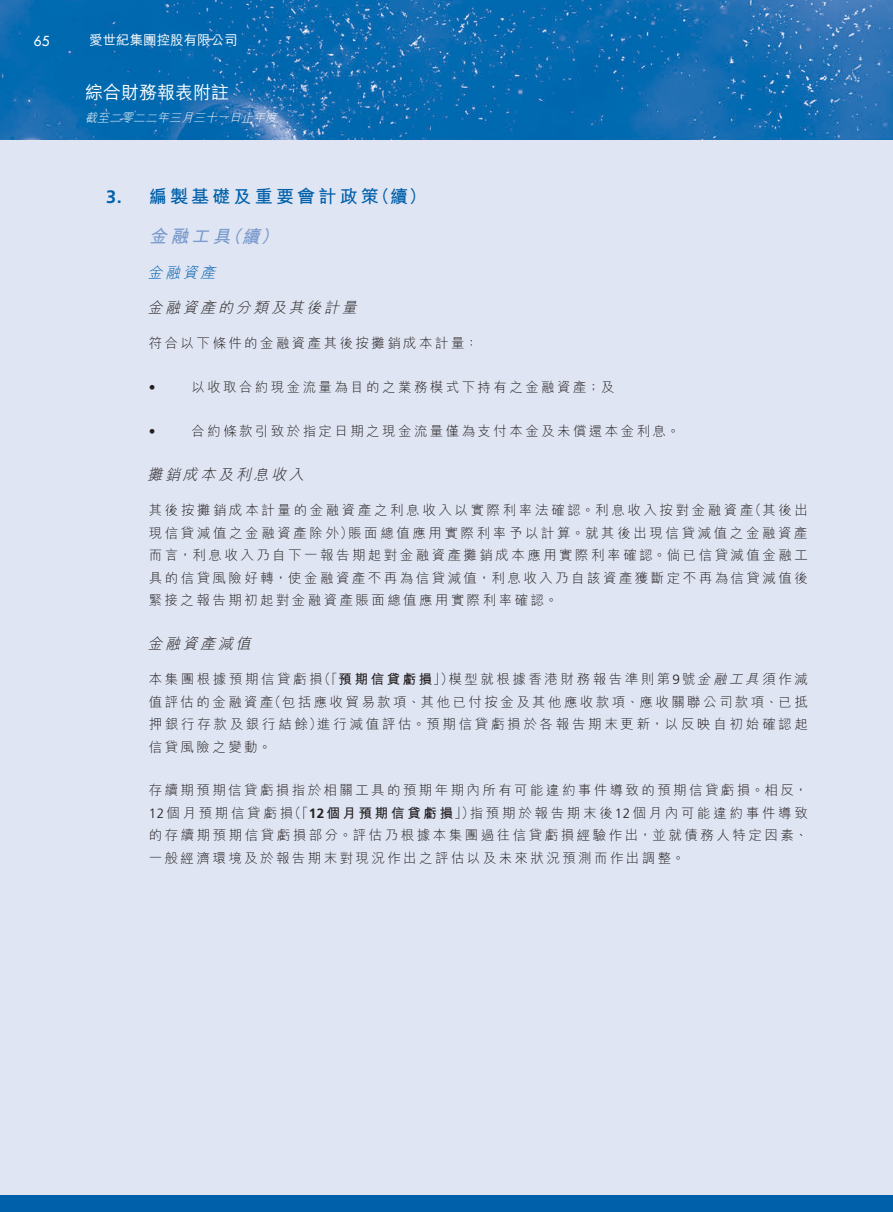
<style>
.page{position:relative;width:893px;height:1212px;background:#fff}
.page>*{position:absolute;margin:0;border:0;box-sizing:border-box;transform-origin:0 0}
._01_Heading_1{font:700 18px "M Hei HK";letter-spacing:.18em;color:#0060aa}
.t1{font:500 18px "M Hei HK";color:#fff}
._02_Heading_2{font:italic 700 18px "M Hei HK";color:#7a9bcd}
._04_Heading_4{font:italic 300 15px "M Hei HK";color:#231f20}
._03_Heading_3{font:italic 300 15px "M Hei HK";color:#0060aa}
._00_Body_text{font:300 13.5px/22.5px "M Hei HK";letter-spacing:.18em;color:#231f20;text-align:justify}
.t2{font:500 13.5px "M Hei HK";color:#fff}
.t3{font:500 13.5px "Futura Std";color:#fff}
._00_Body_text-2{font:300 13.5px "Frutiger LT Std";color:#231f20}
.t4{font:italic 300 12px "M Hei HK";color:#fff}
.s1{font-family:"Frutiger LT Std"}
.s2{font-weight:700}
.s3{font-style:italic}
.s4{font-family:"Frutiger LT Std";font-weight:700}
</style>
<div class="page">
<img style="left:0;top:0;width:893px;height:140px">
<div style="left:0;top:140px;width:893px;height:1072px;background:#e0e5f3"></div>
<div style="left:0;top:1195px;width:893px;height:17px;background:#0060aa"></div>
<p class="t3" style="left:34px;top:33px;width:17px">65</p>
<p class="t2" style="left:89px;top:31px;width:150px">愛世紀集團控股有限公司</p>
<h1 class="t1" style="left:85px;top:79px;width:145px">綜合財務報表附註</h1>
<p class="t4" style="left:85px;top:111px;width:196px">截至二零二二年三月三十一日止年度</p>
<p class="_01_Heading_1" style="left:106px;top:183px;width:322px"><span class="s1">3.</span> 編製基礎及重要會計政策（續）</p>
<p class="_02_Heading_2" style="left:149px;top:223px;width:136px">金融工具（續）</p>
<p class="_03_Heading_3" style="left:147px;top:265px;width:73px">金融資產</p>
<p class="_04_Heading_4" style="left:147px;top:300px;width:214px">金融資產的分類及其後計量</p>
<p class="_00_Body_text" style="left:149px;top:332px;width:331px">符合以下條件的金融資產其後按攤銷成本計量：</p>
<p class="_00_Body_text-2" style="left:149px;top:380px;width:8px">•</p>
<p class="_00_Body_text" style="left:191px;top:376px;width:424px">以收取合約現金流量為目的之業務模式下持有之金融資產；及</p>
<p class="_00_Body_text-2" style="left:149px;top:424px;width:8px">•</p>
<p class="_00_Body_text" style="left:191px;top:420px;width:490px">合約條款引致於指定日期之現金流量僅為支付本金及未償還本金利息。</p>
<p class="_04_Heading_4" style="left:147px;top:467px;width:161px">攤銷成本及利息收入</p>
<p class="_00_Body_text" style="left:149px;top:499px;width:661px">其後按攤銷成本計量的金融資產之利息收入以實際利率法確認。利息收入按對金融資產（其後出現信貸減值之金融資產除外）賬面總值應用實際利率予以計算。就其後出現信貸減值之金融資產而言，利息收入乃自下一報告期起對金融資產攤銷成本應用實際利率確認。倘已信貸減值金融工具的信貸風險好轉，使金融資產不再為信貸減值，利息收入乃自該資產獲斷定不再為信貸減值後緊接之報告期初起對金融資產賬面總值應用實際利率確認。</p>
<p class="_04_Heading_4" style="left:147px;top:636px;width:108px">金融資產減值</p>
<p class="_00_Body_text" style="left:149px;top:668px;width:661px">本集團根據預期信貸虧損（「<span class="s2">預期信貸虧損</span>」）模型就根據香港財務報告準則第<span class="s1">9</span>號<span class="s3">金融工具</span>須作減值評估的金融資產（包括應收貿易款項、其他已付按金及其他應收款項、應收關聯公司款項、已抵押銀行存款及銀行結餘）進行減值評估。預期信貸虧損於各報告期末更新，以反映自初始確認起信貸風險之變動。</p>
<p class="_00_Body_text" style="left:149px;top:779px;width:661px">存續期預期信貸虧損指於相關工具的預期年期內所有可能違約事件導致的預期信貸虧損。相反，<span class="s1">12</span>個月預期信貸虧損（「<span class="s4">12</span><span class="s2">個月預期信貸虧損</span>」）指預期於報告期末後<span class="s1">12</span>個月內可能違約事件導致的存續期預期信貸虧損部分。評估乃根據本集團過往信貸虧損經驗作出，並就債務人特定因素、一般經濟環境及於報告期末對現況作出之評估以及未來狀況預測而作出調整。</p>
</div>
